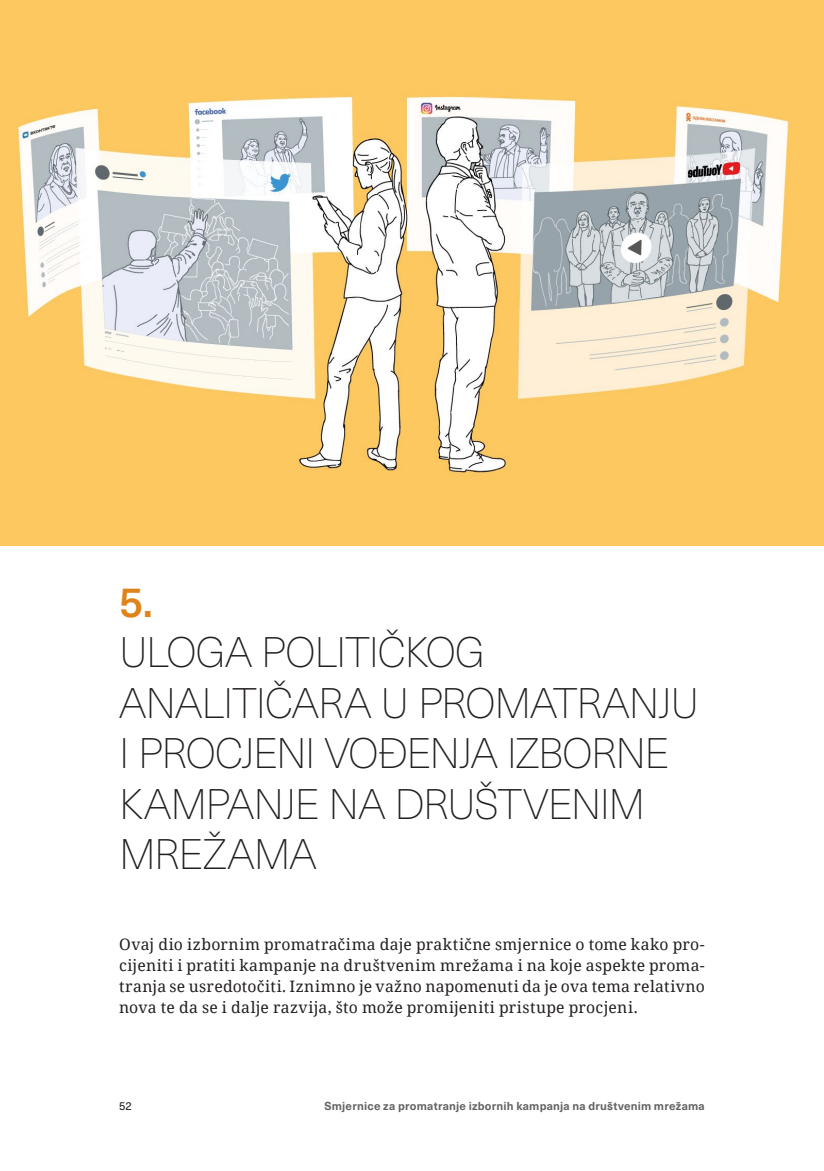
<style>
.page{position:relative;width:824px;height:1171px;background:#fff}
.page>*{position:absolute;margin:0;border:0;box-sizing:border-box;transform-origin:0 0}
.chapter_number{font:200 42px/50.4px "Neue Haas Unica";letter-spacing:-.025em;color:#231f20}
.chapter_number-2{font:500 42px "Neue Haas Unica";color:#df831a}
.copy2{font:15.75px/21px "Noto Serif";letter-spacing:.015em;color:#231f20;text-align:justify}
.t1{font:700 11.38px "Neue Haas Unica";letter-spacing:.02em;color:#636366}
.t2{font:11.38px "Neue Haas Unica";color:#231f20}
</style>
<div class="page">
<img style="left:0;top:0;width:823px;height:546px">
<p class="chapter_number-2" style="left:119px;top:570px;width:35px">5.</p>
<p class="chapter_number" style="left:119px;top:626px;width:581px">ULOGA POLITIČKOG<br>ANALITIČARA U PROMATRANJU<br>I PROCJENI VOĐENJA IZBORNE<br>KAMPANJE NA DRUŠTVENIM<br>MREŽAMA</p>
<p class="copy2" style="left:119px;top:933px;width:587px">Ovaj dio izbornim promatračima daje praktične smjernice o tome kako pro&shy;cijeniti i pratiti kampanje na društvenim mrežama i na koje aspekte proma&shy;tranja se usredotočiti. Iznimno je važno napomenuti da je ova tema relativno nova te da se i dalje razvija, što može promijeniti pristupe procjeni.</p>
<p class="t2" style="left:119px;top:1097px;width:14px">52</p>
<p class="t1" style="left:324px;top:1097px;width:382px">Smjernice za promatranje izbornih kampanja na društvenim mrežama</p>
</div>
